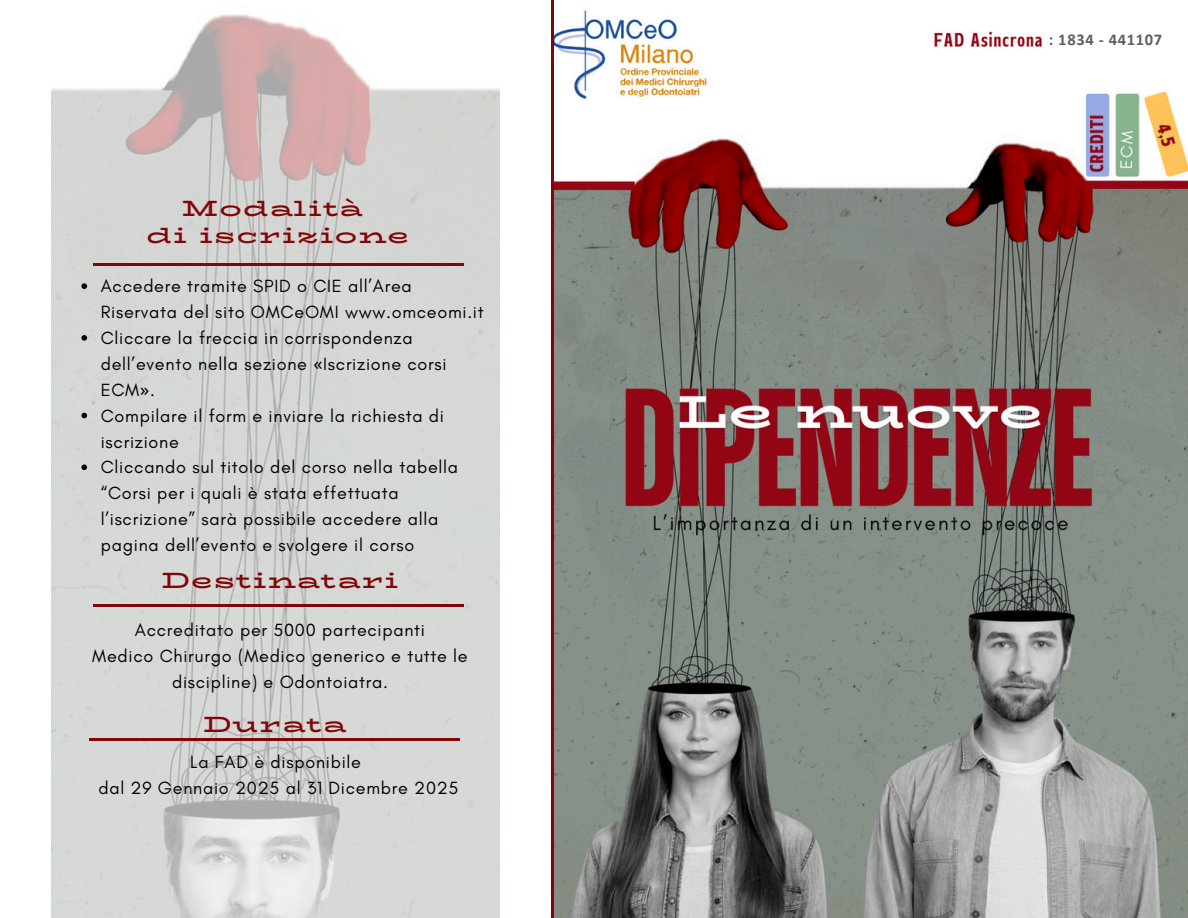
<style>
.page{position:relative;width:1188px;height:918px;background:#fff}
.page>*{position:absolute;margin:0;border:0;box-sizing:border-box;transform-origin:0 0}
.t1{font:700 22.05px/27px "Bio Rhyme Expanded";letter-spacing:.05em;color:#830606;text-align:center}
.t2{font:18px/25.8px "Glacial Indifference";letter-spacing:.04em;color:#000}
.t3{font:700 16.5px "Calibri";letter-spacing:.04em;color:#5e615d}
.s1{font-family:"Noto Sans"}
</style>
<div class="page">
<img style="left:551px;top:0;width:637px;height:918px">
<hr style="left:552px;top:0;width:2px;height:918px;background:#830606">
<img style="left:51px;top:14px;width:448px;height:903px">
<hr style="left:93px;top:604px;width:370px;height:2px;background:#830606">
<hr style="left:89px;top:739px;width:371px;height:2px;background:#830606">
<hr style="left:93px;top:264px;width:370px;height:2px;background:#830606">
<svg style="left:81px;top:283px;width:6px;height:6px"></svg>
<svg style="left:81px;top:335px;width:6px;height:6px"></svg>
<svg style="left:81px;top:413px;width:6px;height:5px"></svg>
<svg style="left:81px;top:464px;width:6px;height:6px"></svg>
<h1 class="t1" style="left:147px;top:194px;width:264px">Modalità<br>di iscrizione</h1>
<p class="t2" style="left:101px;top:273px;width:384px">Accedere tramite SPID o CIE all’Area<br>Riservata del sito OMCeOMI www.omceomi.it</p>
<p class="t2" style="left:101px;top:325px;width:347px">Cliccare la freccia in corrispondenza dell’evento nella sezione <span class="s1">«</span>Iscrizione corsi<br>ECM<span class="s1">»</span>.</p>
<p class="t2" style="left:101px;top:403px;width:345px">Compilare il form e inviare la richiesta di iscrizione</p>
<h1 class="t2" style="left:101px;top:454px;width:359px">Cliccando sul titolo del corso nella tabella “Corsi per i quali è stata effettuata l’iscrizione” sarà possibile accedere alla pagina dell’evento e svolgere il corso</h1>
<p class="t1" style="left:162px;top:566px;width:238px">Destinatari</p>
<p class="t2" style="left:135px;top:617px;width:292px">Accreditato per 5000 partecipanti</p>
<p class="t2" style="left:92px;top:643px;width:377px;text-align:center">Medico Chirurgo (Medico generico e tutte le discipline) e Odontoiatra.</p>
<p class="t1" style="left:203px;top:711px;width:145px">Durata</p>
<p class="t2" style="left:190px;top:749px;width:172px">La FAD è disponibile</p>
<p class="t2" style="left:98px;top:775px;width:362px">dal 29 Gennaio 2025 al 31 Dicembre 2025</p>
<h1 class="t3" style="left:1049px;top:33px;width:115px">: 1834 - 441107</h1>
</div>
